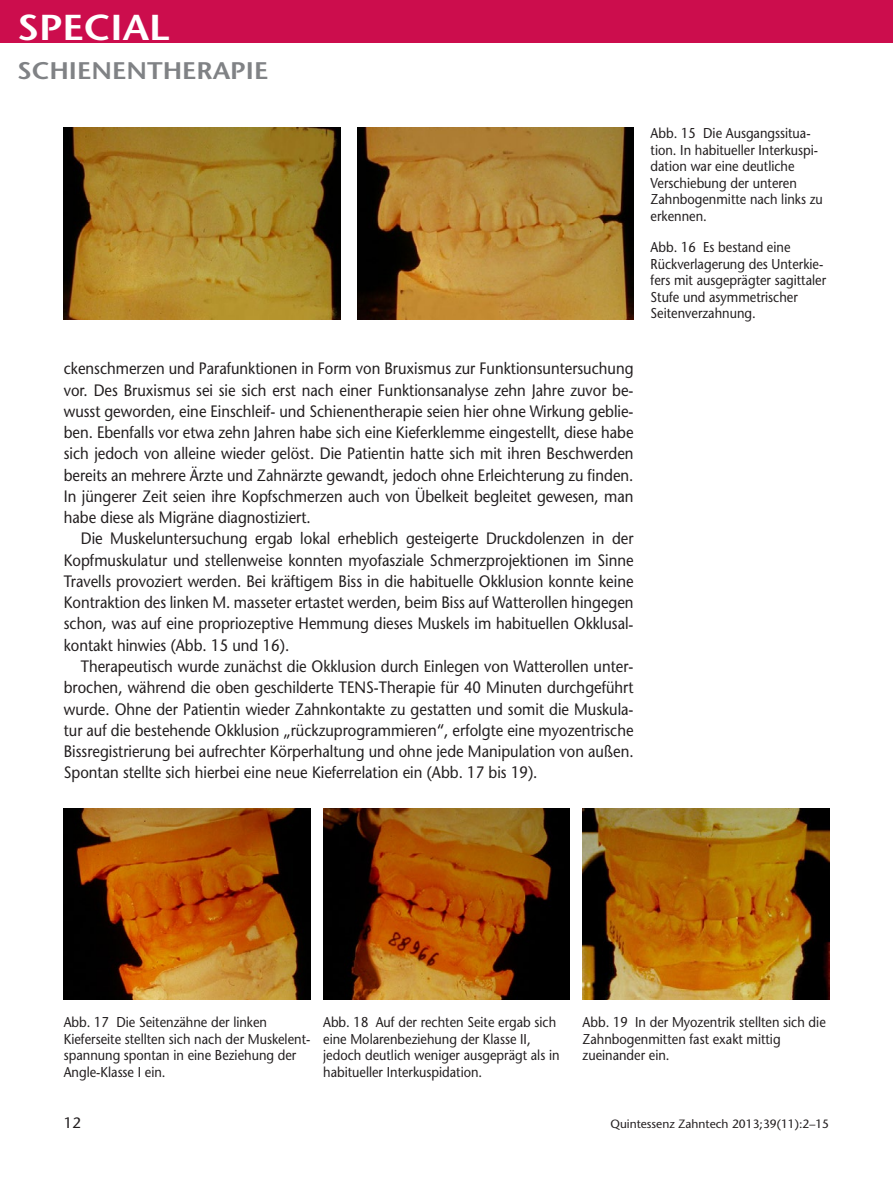
<style>
.page{position:relative;width:893px;height:1191px;background:#fff}
.page>*{position:absolute;margin:0;border:0;box-sizing:border-box;transform-origin:0 0}
.t1{font:600 36px "Stone Sans Std";color:#fff;scale:1.1 1}
.t2{font:600 24px "Stone Sans Std";color:#808285;scale:1.1 1}
.t3{font:500 16.5px/21.3px "Stone Sans Std";color:#231f20;text-align:justify;scale:.9 1}
.t4{font:500 15px "Stone Sans Std";color:#231f20}
.t5{font:500 14.25px/16.5px "Stone Sans Std";color:#231f20;scale:.9 1}
.t6{font:500 12px "Stone Sans Std";color:#231f20}
</style>
<div class="page">
<div style="left:0;top:0;width:893px;height:43px;background:#cc0d4d"></div>
<img style="left:64px;top:128px;width:276px;height:191px">
<img style="left:357px;top:128px;width:277px;height:191px">
<img style="left:64px;top:808px;width:246px;height:191px">
<img style="left:323px;top:808px;width:247px;height:191px">
<img style="left:583px;top:808px;width:246px;height:191px">
<h1 class="t1" style="left:17px;top:6px;width:140px">SPECIAL</h1>
<h2 class="t2" style="left:17px;top:56px;width:230px">SCHIENENTHERAPIE</h2>
<p class="t3" style="left:64px;top:358px;width:635px">ckenschmerzen und Parafunktionen in Form von Bruxismus zur Funktionsuntersuchung vor. Des Bruxismus sei sie sich erst nach einer Funktionsanalyse zehn Jahre zuvor be&shy;wusst geworden, eine Einschleif- und Schienentherapie seien hier ohne Wirkung geblie&shy;ben. Ebenfalls vor etwa zehn Jahren habe sich eine Kieferklemme eingestellt, diese habe sich jedoch von alleine wieder gelöst. Die Patientin hatte sich mit ihren Beschwerden bereits an mehrere Ärzte und Zahnärzte gewandt, jedoch ohne Erleichterung zu finden.<br>In jüngerer Zeit seien ihre Kopfschmerzen auch von Übelkeit begleitet gewesen, man habe diese als Migräne diagnostiziert.</p>
<p class="t3" style="left:64px;top:528px;width:635px;text-indent:17px">Die Muskeluntersuchung ergab lokal erheblich gesteigerte Druckdolenzen in der Kopfmuskulatur und stellenweise konnten myofasziale Schmerzprojektionen im Sinne Travells provoziert werden. Bei kräftigem Biss in die habituelle Okklusion konnte keine Kontraktion des linken M. masseter ertastet werden, beim Biss auf Watterollen hingegen schon, was auf eine propriozeptive Hemmung dieses Muskels im habituellen Okklusal&shy;kontakt hinwies (Abb. 15 und 16).</p>
<p class="t3" style="left:64px;top:655px;width:635px;text-indent:17px">Therapeutisch wurde zunächst die Okklusion durch Einlegen von Watterollen unter&shy;brochen, während die oben geschilderte TENS-Therapie für 40 Minuten durchgeführt wurde. Ohne der Patientin wieder Zahnkontakte zu gestatten und somit die Muskula&shy;tur auf die bestehende Okklusion „rückzuprogrammieren“, erfolgte eine myozentrische Bissregistrierung bei aufrechter Körperhaltung und ohne jede Manipulation von außen.<br>Spontan stellte sich hierbei eine neue Kieferrelation ein (Abb. 17 bis 19).</p>
<p class="t5" style="left:651px;top:125px;width:193px">Abb. 15 Die Ausgangssitua&shy;tion. In habitueller Interkuspi&shy;dation war eine deutliche<br>Verschiebung der unteren<br>Zahnbogenmitte nach links zu erkennen.</p>
<p class="t5" style="left:651px;top:239px;width:197px">Abb. 16 Es bestand eine<br>Rückverlagerung des Unterkie&shy;fers mit ausgeprägter sagittaler<br>Stufe und asymmetrischer<br>Seitenverzahnung.</p>
<p class="t5" style="left:64px;top:1014px;width:276px">Abb. 17 Die Seitenzähne der linken Kieferseite stellten sich nach der Muskelent&shy;spannung spontan in eine Beziehung der Angle-Klasse I ein.</p>
<p class="t5" style="left:323px;top:1014px;width:264px">Abb. 18 Auf der rechten Seite ergab sich eine Molarenbeziehung der Klasse II, jedoch deutlich weniger ausgeprägt als in habitueller Interkuspidation.</p>
<p class="t5" style="left:583px;top:1014px;width:272px">Abb. 19 In der Myozentrik stellten sich die<br>Zahnbogenmitten fast exakt mittig zueinander ein.</p>
<p class="t4" style="left:64px;top:1113px;width:19px">12</p>
<p class="t6" style="left:610px;top:1116px;width:220px">Quintessenz Zahntech 2013;39(11):2–15</p>
</div>
